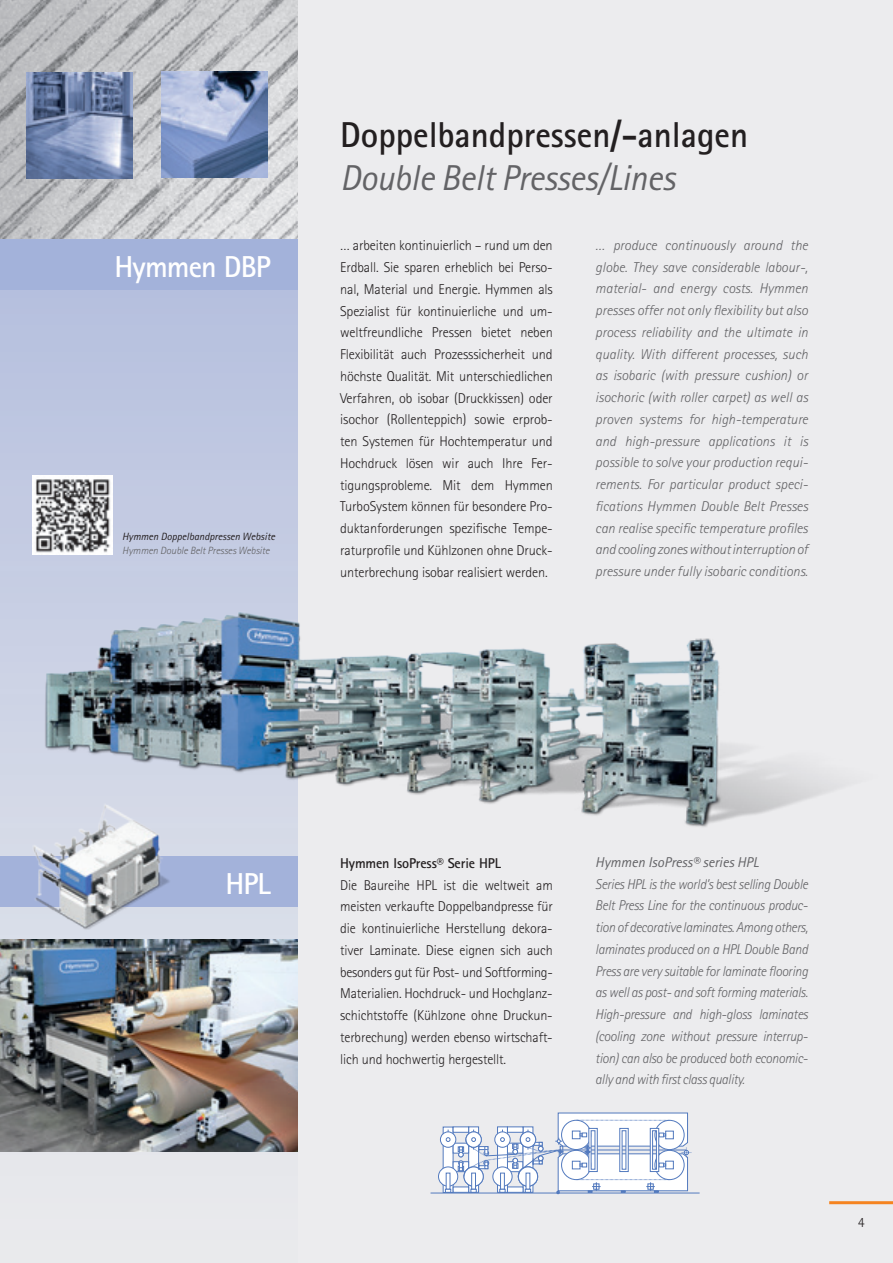
<style>
.page{position:relative;width:893px;height:1263px;background:#ececee}
.page>*{position:absolute;margin:0;border:0;box-sizing:border-box;transform-origin:0 0}
.t1{font:700 36px "Rotis Sans Serif";color:#231f20}
.t2{font:italic 36px "Rotis Sans Serif";letter-spacing:-.01em;color:#636366}
.t3{font:700 30.3px "Rotis Sans Serif";letter-spacing:-.03em;color:#fff}
.t4{font:300 14.25px/21.8px "Rotis Sans Serif";letter-spacing:-.01em;color:#231f20;text-align:justify}
.t5{font:italic 300 14.25px/21.8px "Rotis Sans Serif";letter-spacing:-.02em;color:#636366;text-align:justify}
.t6{font:italic 300 14.25px/21.8px "Rotis Sans Serif";letter-spacing:-.02em;color:#636366;text-align:justify;scale:.96 1}
.t7{font:italic 14.25px "Rotis Sans Serif";color:#636366}
.t8{font:700 14.25px "Rotis Sans Serif";letter-spacing:-.01em;color:#231f20}
.t9{font:italic 10.5px "Rotis Sans Serif";color:#231f20}
.t10{font:italic 300 10.5px "Rotis Sans Serif";color:#636366}
</style>
<div class="page">
<svg style="left:0;top:290px;width:298px;height:862px;background:#bec7e0"></svg>
<img style="left:0;top:0;width:298px;height:240px">
<img style="left:0;top:940px;width:298px;height:211px">
<div style="left:0;top:857px;width:298px;height:50px;background:#a3b2da"></div>
<div style="left:0;top:240px;width:298px;height:50px;background:#a3b2da"></div>
<svg style="left:438px;top:1167px;width:20px;height:19px"></svg>
<div style="left:438px;top:1166px;width:20px;height:20px;border:1px solid #537abe;border-radius:50%"></div>
<div style="left:440px;top:1131px;width:16px;height:16px;border:1px solid #537abe;border-radius:50%"></div>
<svg style="left:442px;top:1113px;width:250px;height:80px"></svg>
<hr style="left:431px;top:1193px;width:269px;height:1px;background:#537abe">
<img style="left:33px;top:475px;width:79px;height:80px">
<img style="left:27px;top:72px;width:106px;height:106px">
<img style="left:161px;top:71px;width:106px;height:106px">
<img style="left:0;top:846px;width:220px;height:90px">
<img style="left:0;top:593px;width:839px;height:253px">
<hr style="left:829px;top:1201px;width:64px;height:3px;background:#f58420">
<h2 class="t3" style="left:115px;top:247px;width:158px">Hymmen DBP</h2>
<p class="t9" style="left:122px;top:530px;width:154px">Hymmen Doppelbandpressen Website</p>
<p class="t10" style="left:122px;top:544px;width:149px">Hymmen Double Belt Presses Website</p>
<h1 class="t1" style="left:340px;top:112px;width:410px">Doppelbandpressen/-anlagen</h1>
<h1 class="t2" style="left:340px;top:157px;width:337px">Double Belt Presses/Lines</h1>
<p class="t4" style="left:340px;top:235px;width:214px">… arbeiten kontinuierlich – rund um den Erdball. Sie sparen erheblich bei Perso&shy;nal, Material und Energie. Hymmen als Spezialist für kontinuierliche und um&shy;weltfreundliche Pressen bietet neben Flexibilität auch Prozesssicherheit und höchste Qualität. Mit unterschiedlichen Verfahren, ob isobar (Druckkissen) oder isochor (Rollenteppich) sowie erprob&shy;ten Systemen für Hochtemperatur und Hochdruck lösen wir auch Ihre Fer&shy;tigungsprobleme. Mit dem Hymmen TurboSystem können für besondere Pro&shy;duktanforderungen spezifische Tempe&shy;raturprofile und Kühlzonen ohne Druck&shy;unterbrechung isobar realisiert werden.</p>
<p class="t5" style="left:595px;top:234px;width:214px">… produce continuously around the globe. They save considerable labour-, material- and energy costs. Hymmen presses offer not only flexibility but also process reliability and the ultimate in quality. With different processes, such as isobaric (with pressure cushion) or isochoric (with roller carpet) as well as proven systems for high-temperature and high-pressure applications it is possible to solve your production requi&shy;rements. For particular product speci&shy;fications Hymmen Double Belt Presses can realise specific temperature profiles and cooling zones without interruption of pressure under fully isobaric conditions.</p>
<h2 class="t3" style="left:225px;top:864px;width:47px">HPL</h2>
<p class="t8" style="left:340px;top:854px;width:162px">Hymmen IsoPress® Serie HPL</p>
<p class="t4" style="left:340px;top:874px;width:214px">Die Baureihe HPL ist die weltweit am meisten verkaufte Doppelbandpresse für die kontinuierliche Herstellung dekora&shy;tiver Laminate. Diese eignen sich auch besonders gut für Post- und Softforming-Materialien. Hochdruck- und Hochglanz&shy;schichtstoffe (Kühlzone ohne Druckun&shy;terbrechung) werden ebenso wirtschaft&shy;lich und hochwertig hergestellt.</p>
<p class="t7" style="left:595px;top:854px;width:165px">Hymmen IsoPress® series HPL</p>
<p class="t6" style="left:595px;top:873px;width:223px">Series HPL is the world’s best selling Double Belt Press Line for the continuous produc&shy;tion of decorative laminates. Among others, laminates produced on a HPL Double Band Press are very suitable for laminate flooring as well as post- and soft forming materials.<br>High-pressure and high-gloss laminates (cooling zone without pressure interrup&shy;tion) can also be produced both economic&shy;ally and with first class quality.</p>
<p class="t4" style="left:858px;top:1211px;width:8px">4</p>
</div>
